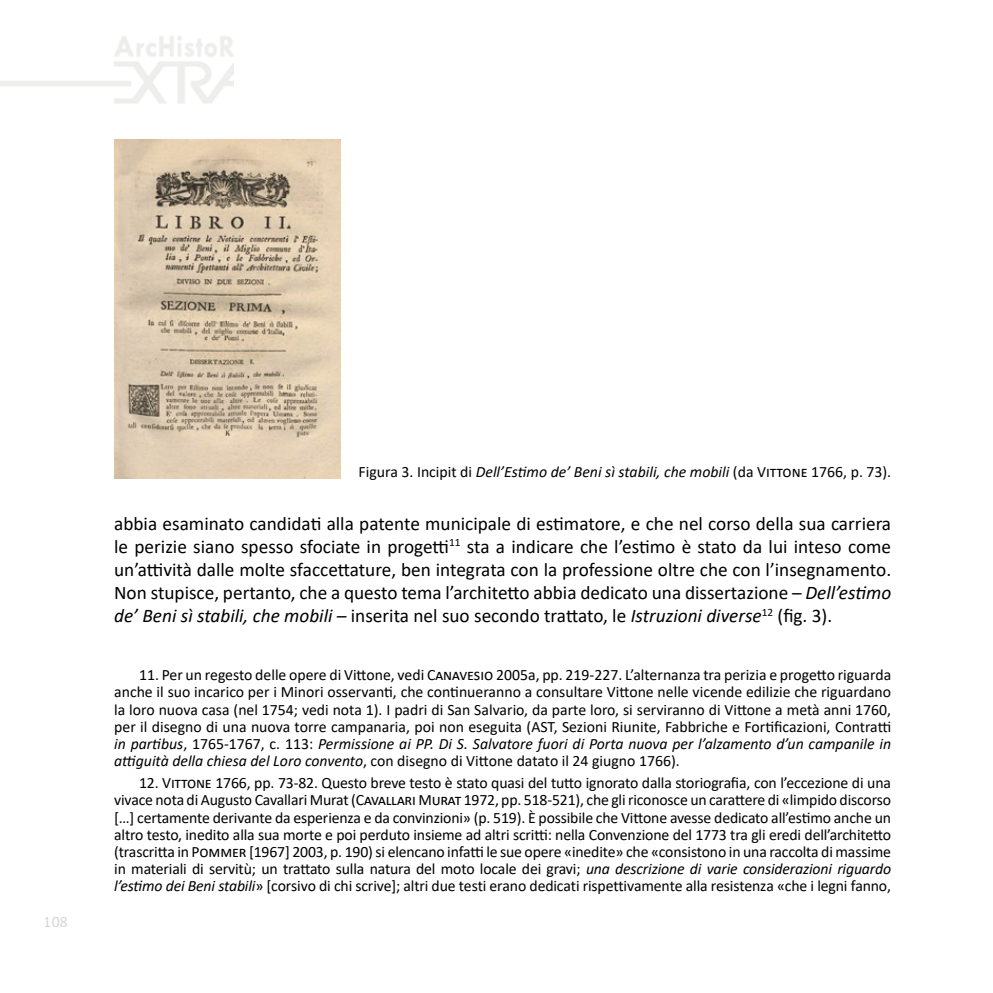
<style>
.page{position:relative;width:993px;height:993px;background:#fff}
.page>*{position:absolute;margin:0;border:0;box-sizing:border-box;transform-origin:0 0}
.t1{font:19.25px/23.1px "Calibri";color:#000;text-align:justify}
.t2{font:15.75px/17.2px "Calibri";color:#000;text-align:justify}
.t3{font:15.75px "Calibri";color:#b5b4b4}
.s1{font-style:italic}
</style>
<div class="page">
<img style="left:114px;top:139px;width:226px;height:340px">
<p class="t3" style="left:44px;top:910px;width:25px">108</p>
<p class="t2" style="left:358px;top:462px;width:534px">Figura 3. Incipit di <span class="s1">Dell’Estimo de’ Beni sì stabili, che mobili</span> (da Vittone 1766, p. 73).</p>
<p class="t1" style="left:114px;top:511px;width:778px">abbia esaminato candidati alla patente municipale di estimatore, e che nel corso della sua carriera le perizie siano spesso sfociate in progetti<sup>11</sup> sta a indicare che l’estimo è stato da lui inteso come un’attività dalle molte sfaccettature, ben integrata con la professione oltre che con l’insegnamento.<br>Non stupisce, pertanto, che a questo tema l’architetto abbia dedicato una dissertazione – <span class="s1">Dell’estimo de’ Beni sì stabili, che mobili –</span> inserita nel suo secondo trattato, le <span class="s1">Istruzioni diverse</span><sup>12</sup> (fig. 3).</p>
<p class="t2" style="left:114px;top:665px;width:778px;text-indent:25px">11. Per un regesto delle opere di Vittone, vedi Canavesio 2005a, pp. 219-227. L’alternanza tra perizia e progetto riguarda anche il suo incarico per i Minori osservanti, che continueranno a consultare Vittone nelle vicende edilizie che riguardano la loro nuova casa (nel 1754; vedi nota 1). I padri di San Salvario, da parte loro, si serviranno di Vittone a metà anni 1760, per il disegno di una nuova torre campanaria, poi non eseguita (AST, Sezioni Riunite, Fabbriche e Fortificazioni, Contratti <span class="s1">in partibus</span>, 1765-1767, c. 113: <span class="s1">Permissione ai PP. Di S. Salvatore fuori di Porta nuova per l’alzamento d’un campanile in attiguità della chiesa del Loro convento</span>, con disegno di Vittone datato il 24 giugno 1766).</p>
<p class="t2" style="left:114px;top:773px;width:778px;text-indent:25px">12. Vittone 1766, pp. 73-82. Questo breve testo è stato quasi del tutto ignorato dalla storiografia, con l’eccezione di una vivace nota di Augusto Cavallari Murat (Cavallari Murat 1972, pp. 518-521), che gli riconosce un carattere di «limpido discorso […] certamente derivante da esperienza e da convinzioni» (p. 519). È possibile che Vittone avesse dedicato all’estimo anche un altro testo, inedito alla sua morte e poi perduto insieme ad altri scritti: nella Convenzione del 1773 tra gli eredi dell’architetto (trascritta in Pommer [1967] 2003, p. 190) si elencano infatti le sue opere «inedite» che «consistono in una raccolta di massime in materiali di servitù; un trattato sulla natura del moto locale dei gravi; <span class="s1">una descrizione di varie considerazioni riguardo l’estimo dei Beni stabili</span>» [corsivo di chi scrive]; altri due testi erano dedicati rispettivamente alla resistenza «che i legni fanno,</p>
</div>
